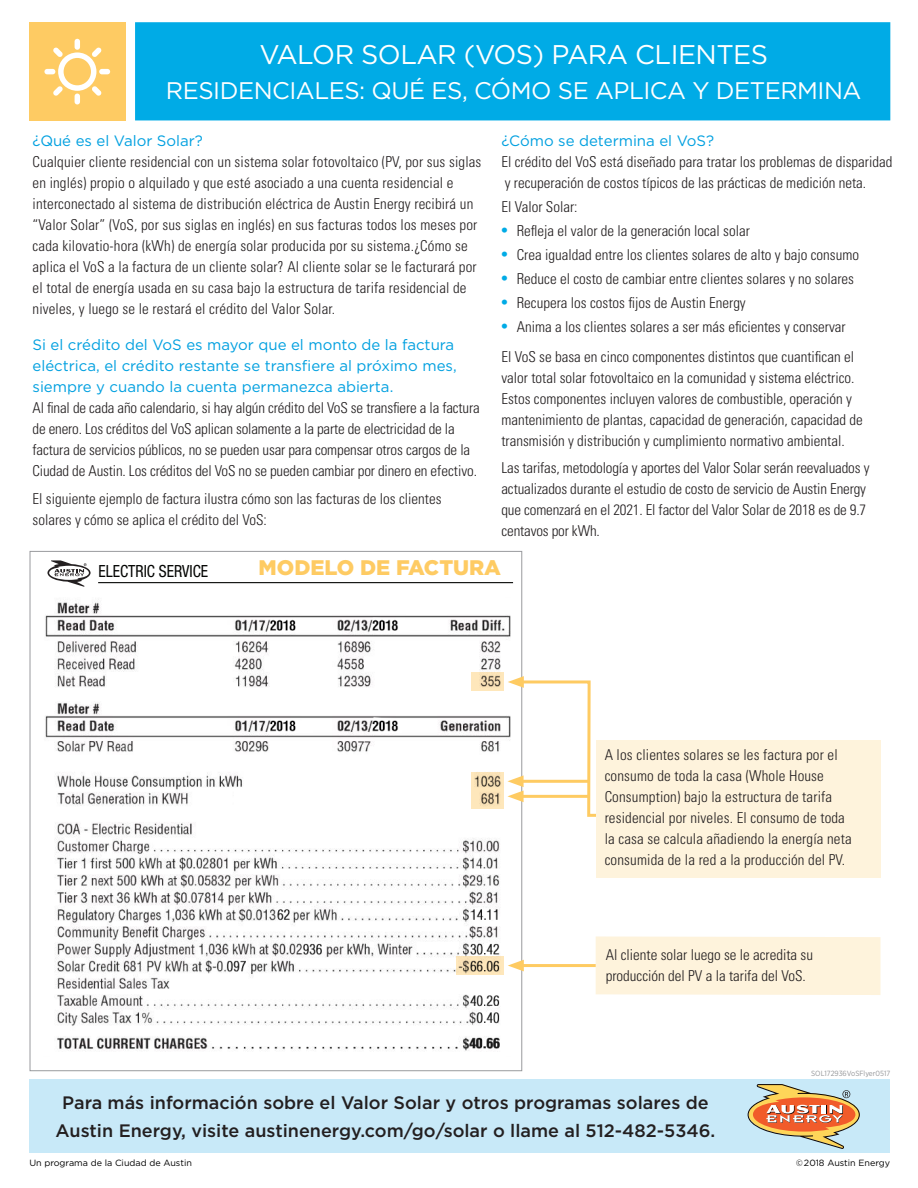
<style>
.page{position:relative;width:918px;height:1188px;background:#fff}
.page>*{position:absolute;margin:0;border:0;box-sizing:border-box;transform-origin:0 0}
.t1{font:27px "Gotham";letter-spacing:-.02em;color:#fff}
.t2{font:24px "Gotham";letter-spacing:-.02em;color:#fff}
.t3{font:900 21.15px "Gotham";color:#fecb63}
.t4{font:500 18px/28.2px "Gotham";color:#231f20;text-align:center}
.t5{font:condensed 16.8px "Helvetica Neue";color:#040503;scale:.94 1}
.t6{font:300 condensed 15px/21px "Univers";color:#231f20}
.t7{font:15px "Gotham";color:#00a0e0}
.t8{font:condensed 9.15px "Helvetica Neue";color:#040503;scale:.94 1}
.t9{font:9px "Gotham";color:#000}
.t10{font:7.5px "Gotham Narrow";color:#939598}
.s1{font-family:"Gotham";font-weight:400;font-stretch:normal;color:#00a0e0}
.s2{font-family:"Times";font-weight:400;font-stretch:normal;font-size:18px;color:#00abe6}
.s3{font-family:"Gotham Narrow"}
</style>
<div class="page">
<div style="left:135px;top:22px;width:755px;height:98px;background:#00abe6"></div>
<div style="left:30px;top:22px;width:96px;height:98px;background:#fecb63"></div>
<div style="left:75px;top:94px;width:5px;height:10px;background:#fff;border-radius:3px"></div>
<div style="left:75px;top:39px;width:5px;height:11px;background:#fff;border-radius:3px"></div>
<div style="left:44px;top:69px;width:11px;height:5px;background:#fff;border-radius:3px"></div>
<div style="left:99px;top:69px;width:11px;height:5px;background:#fff;border-radius:3px"></div>
<svg style="left:53px;top:47px;width:49px;height:49px"></svg>
<div style="left:29px;top:1079px;width:861px;height:74px;background:#c8e9f8"></div>
<svg style="left:748px;top:1084px;width:112px;height:65px"></svg>
<hr style="left:98px;top:582px;width:415px;height:1px;background:#040503">
<svg style="left:47px;top:560px;width:44px;height:27px"></svg>
<img style="left:45px;top:602px;width:466px;height:449px">
<svg style="left:472px;top:673px;width:32px;height:18px"></svg>
<svg style="left:457px;top:956px;width:47px;height:19px"></svg>
<svg style="left:472px;top:772px;width:32px;height:37px"></svg>
<svg style="left:507px;top:676px;width:89px;height:142px"></svg>
<hr style="left:518px;top:964px;width:79px;height:3px;background:#fecb62">
<svg style="left:508px;top:960px;width:16px;height:11px"></svg>
<div style="left:596px;top:936px;width:284px;height:59px;background:#fef3dc"></div>
<div style="left:596px;top:740px;width:284px;height:138px;background:#fef3dc"></div>
<p class="t1" style="left:259px;top:37px;width:510px">VALOR SOLAR (VOS) PARA CLIENTES</p>
<p class="t2" style="left:166px;top:75px;width:697px">RESIDENCIALES: QUÉ ES, CÓMO SE APLICA Y DETERMINA</p>
<p class="t7" style="left:33px;top:132px;width:172px">¿Qué es el Valor Solar?</p>
<p class="t6" style="left:33px;top:151px;width:450px">Cualquier cliente residencial con un sistema solar fotovoltaico (PV, por sus siglas en inglés) propio o alquilado y que esté asociado a una cuenta residencial e interconectado al sistema de distribución eléctrica de Austin Energy recibirá un “Valor Solar” (VoS, por sus siglas en inglés) en sus facturas todos los meses por cada kilovatio-hora (kWh) de energía solar producida por su sistema.¿Cómo se aplica el VoS a la factura de un cliente solar? Al cliente solar se le facturará por el total de energía usada en su casa bajo la estructura de tarifa residencial de niveles, y luego se le restará el crédito del Valor Solar.</p>
<p class="t6" style="left:33px;top:334px;width:449px"><span class="s1">Si el crédito del VoS es mayor que el monto de la factura eléctrica, el crédito restante se transfiere al próximo mes, siempre y cuando la cuenta permanezca abierta.<br></span>Al final de cada año calendario, si hay algún crédito del VoS se transfiere a la factura de enero. Los créditos del VoS aplican solamente a la parte de electricidad de la factura de servicios públicos, no se pueden usar para compensar otros cargos de la Ciudad de Austin. Los créditos del VoS no se pueden cambiar por dinero en efectivo.</p>
<p class="t6" style="left:33px;top:488px;width:410px">El siguiente ejemplo de factura ilustra cómo son las facturas de los clientes solares y cómo se aplica el crédito del VoS:</p>
<p class="t6" style="left:501px;top:130px;width:392px"><span class="s1">¿Cómo se determina el VoS?<br></span>El crédito del VoS está diseñado para tratar los problemas de disparidad y recuperación de costos típicos de las prácticas de medición neta.</p>
<p class="t6" style="left:501px;top:196px;width:78px">El Valor Solar:</p>
<p class="t6" style="left:501px;top:220px;width:250px"><span class="s2">•</span> Refleja el valor de la generación local solar</p>
<p class="t6" style="left:501px;top:244px;width:359px"><span class="s2">•</span> Crea igualdad entre los clientes solares de alto y bajo consumo</p>
<p class="t6" style="left:501px;top:268px;width:354px"><span class="s2">•</span> Reduce el costo de cambiar entre clientes solares y no solares</p>
<p class="t6" style="left:501px;top:292px;width:246px"><span class="s2">•</span> Recupera los costos fijos de Austin Energy</p>
<p class="t6" style="left:501px;top:316px;width:346px"><span class="s2">•</span> Anima a los clientes solares a ser más eficientes y conservar</p>
<p class="t6" style="left:501px;top:346px;width:363px">El VoS se basa en cinco componentes distintos que cuantifican el valor total solar fotovoltaico en la comunidad y sistema eléctrico.<br>Estos componentes incluyen valores de combustible, operación y mantenimiento de plantas, capacidad de generación, capacidad de transmisión y distribución y cumplimiento normativo ambiental.</p>
<p class="t6" style="left:501px;top:457px;width:370px">Las tarifas, metodología y aportes del Valor Solar serán reevaluados y actualizados durante el estudio de costo de servicio de Austin Energy que comenzará en el 2021. El factor del Valor Solar de 2018 es de 9.7 centavos por kWh.</p>
<p class="t8" style="left:481px;top:465px;width:40px">Page 2 of 2</p>
<p class="t5" style="left:98px;top:561px;width:118px">ELECTRIC SERVICE</p>
<p class="t3" style="left:259px;top:553px;width:244px">MODELO DE FACTURA</p>
<p class="t6" style="left:605px;top:744px;width:249px">A los clientes solares se les factura por el consumo de toda la casa (Whole House Consumption) bajo la estructura de tarifa residencial por niveles. El consumo de toda la casa se calcula añadiendo la energía neta consumida de la red a la producción del PV.</p>
<p class="t6" style="left:606px;top:944px;width:209px">Al cliente solar luego se le acredita su producción del PV a la tarifa del VoS.</p>
<p class="t10" style="left:811px;top:1068px;width:81px">SOL172936VoSFlyer0517</p>
<p class="t4" style="left:56px;top:1088px;width:661px">Para más información sobre el Valor Solar y otros programas solares de<br>Austin Energy, visite austinenergy.com/go/solar o llame al 512-482-5346.</p>
<p class="t9" style="left:29px;top:1157px;width:164px">Un programa de la Ciudad de Austin</p>
<p class="t9" style="left:796px;top:1157px;width:96px"><span class="s3">©</span> 2018 Austin Energy</p>
</div>
